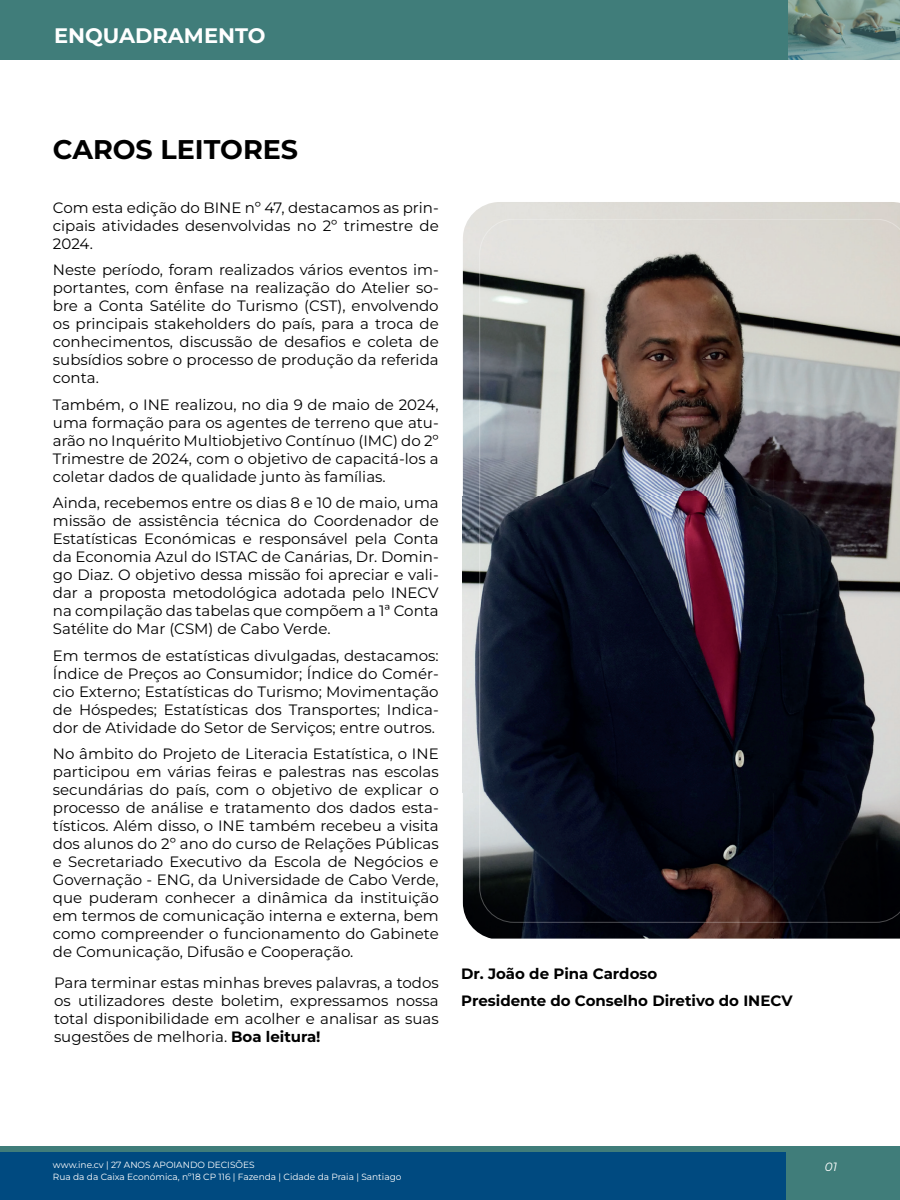
<style>
.page{position:relative;width:900px;height:1200px;background:#fff}
.page>*{position:absolute;margin:0;border:0;box-sizing:border-box;transform-origin:0 0}
.t1{font:700 27px "Montserrat";color:#000}
.t2{font:700 21px "Montserrat";color:#fff}
.t3{font:15px/18px "Montserrat";color:#000;text-align:justify}
.t4{font:700 15px "Montserrat";color:#000}
.t5{font:italic 12px "Montserrat";color:#fff}
.t6{font:9px "Montserrat";color:#fff}
.s1{font-weight:700}
</style>
<div class="page">
<div style="left:0;top:1146px;width:900px;height:54px;background:#407d7a"></div>
<div style="left:0;top:1152px;width:785px;height:48px;background:#004a80"></div>
<div style="left:0;top:0;width:788px;height:60px;background:#407d7a"></div>
<img style="left:788px;top:0;width:112px;height:60px">
<img style="left:463px;top:202px;width:437px;height:737px">
<svg style="left:480px;top:219px;width:420px;height:703px"></svg>
<p class="t2" style="left:54px;top:21px;width:213px">ENQUADRAMENTO</p>
<p class="t1" style="left:53px;top:130px;width:247px">CAROS LEITORES</p>
<p class="t3" style="left:53px;top:198px;width:387px">Com esta edição do BINE nº 47, destacamos as prin&shy;cipais atividades desenvolvidas no 2º trimestre de 2024.</p>
<p class="t3" style="left:53px;top:260px;width:387px">Neste período, foram realizados vários eventos im&shy;portantes, com ênfase na realização do Atelier so&shy;bre a Conta Satélite do Turismo (CST), envolvendo os principais stakeholders do país, para a troca de conhecimentos, discussão de desafios e coleta de subsídios sobre o processo de produção da referida conta.</p>
<p class="t3" style="left:53px;top:395px;width:387px">Também, o INE realizou, no dia 9 de maio de 2024, uma formação para os agentes de terreno que atu&shy;arão no Inquérito Multiobjetivo Contínuo (IMC) do 2º Trimestre de 2024, com o objetivo de capacitá-los a coletar dados de qualidade junto às famílias.</p>
<p class="t3" style="left:53px;top:493px;width:387px">Ainda, recebemos entre os dias 8 e 10 de maio, uma missão de assistência técnica do Coordenador de Estatísticas Económicas e responsável pela Conta da Economia Azul do ISTAC de Canárias, Dr. Domin&shy;go Diaz. O objetivo dessa missão foi apreciar e vali&shy;dar a proposta metodológica adotada pelo INECV na compilação das tabelas que compõem a 1ª Conta Satélite do Mar (CSM) de Cabo Verde.</p>
<p class="t3" style="left:53px;top:646px;width:387px">Em termos de estatísticas divulgadas, destacamos:<br>Índice de Preços ao Consumidor; Índice do Comér&shy;cio Externo; Estatísticas do Turismo; Movimentação de Hóspedes; Estatísticas dos Transportes; Indica&shy;dor de Atividade do Setor de Serviços; entre outros.</p>
<p class="t3" style="left:53px;top:744px;width:387px">No âmbito do Projeto de Literacia Estatística, o INE participou em várias feiras e palestras nas escolas secundárias do país, com o objetivo de explicar o processo de análise e tratamento dos dados esta&shy;tísticos. Além disso, o INE também recebeu a visita dos alunos do 2º ano do curso de Relações Públicas e Secretariado Executivo da Escola de Negócios e Governação - ENG, da Universidade de Cabo Verde, que puderam conhecer a dinâmica da instituição em termos de comunicação interna e externa, bem como compreender o funcionamento do Gabinete de Comunicação, Difusão e Cooperação.</p>
<p class="t3" style="left:54px;top:973px;width:386px">Para terminar estas minhas breves palavras, a todos os utilizadores deste boletim, expressamos nossa total disponibilidade em acolher e analisar as suas sugestões de melhoria. <span class="s1">Boa leitura!</span></p>
<p class="t4" style="left:461px;top:963px;width:198px">Dr. João de Pina Cardoso</p>
<p class="t4" style="left:461px;top:990px;width:333px">Presidente do Conselho Diretivo do INECV</p>
<p class="t6" style="left:53px;top:1158px;width:203px">www.ine.cv | 27 ANOS APOIANDO DECISÕES</p>
<p class="t6" style="left:53px;top:1171px;width:350px">Rua da da Caixa Económica, nº18 CP 116 | Fazenda | Cidade da Praia | Santiago</p>
<p class="t5" style="left:825px;top:1158px;width:14px">01</p>
</div>
